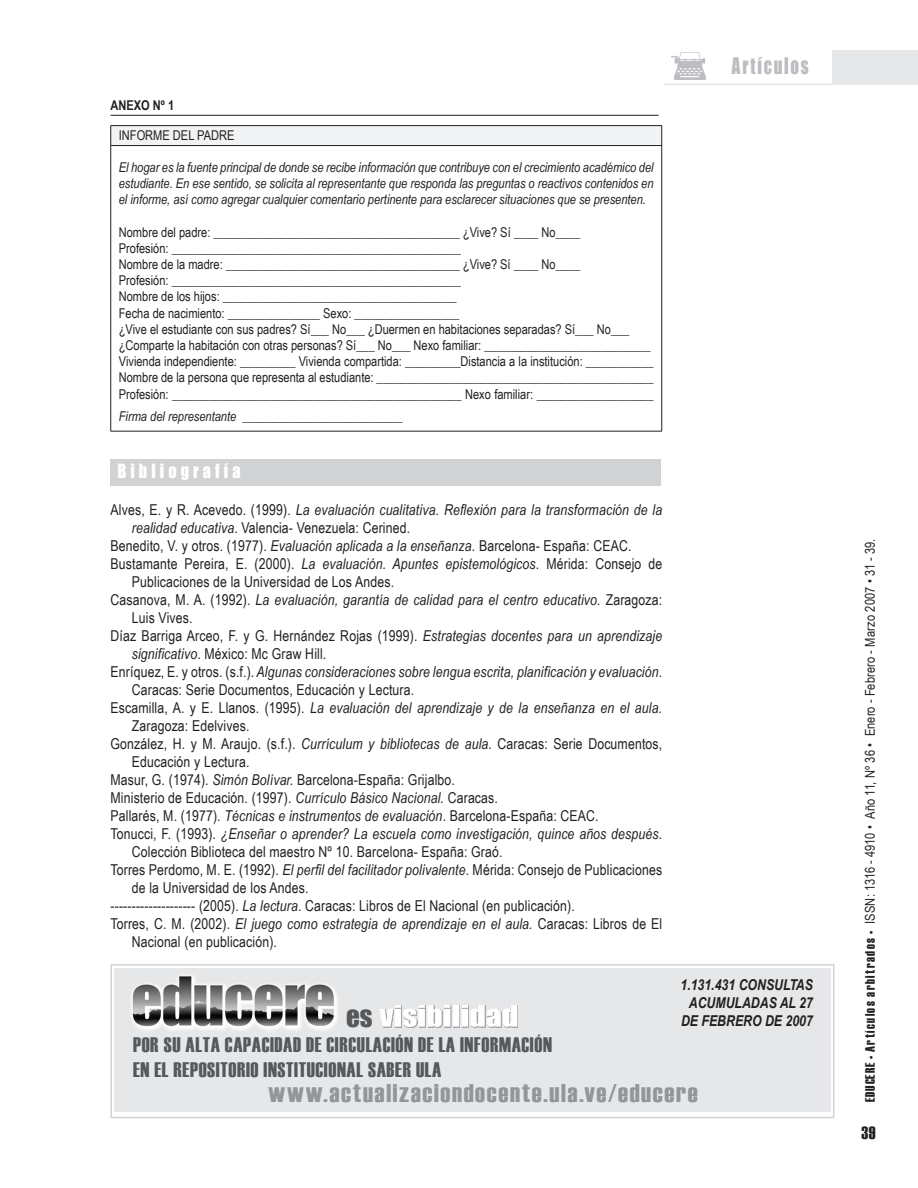
<style>
.page{position:relative;width:918px;height:1188px;background:#fff}
.page>*{position:absolute;margin:0;border:0;box-sizing:border-box;transform-origin:0 0}
.t1{font:27px "Impact";color:#57585a}
.t2{font:25.5px "Haettenschweiler";letter-spacing:.06em;color:#939598;scale:1.1 1}
.t3{font:21px/25.2px "Haettenschweiler";letter-spacing:.03em;color:#57585a}
.t4{font:21px "Impact";letter-spacing:.105em;color:#bcbdc0;scale:.8 1}
.t5{font:18px "Impact";letter-spacing:.25em;color:#fff;scale:.9 1}
.t6{font:18px "Haettenschweiler";color:#231f20}
.t7{font:15px "Arial Narrow";letter-spacing:.01em;color:#231f20}
.t8{font:italic 15px "Arial Narrow";letter-spacing:.01em;color:#231f20}
.t9{font:italic 700 15px/18px "Arial Narrow";color:#231f20;text-align:center}
.t10{font:13.5px/16.2px "Arial Narrow";color:#231f20}
.t11{font:italic 13.5px/16.2px "Arial Narrow";color:#231f20;text-align:justify}
.t12{font:700 13.5px "Arial Narrow";color:#231f20}
.s1{font-style:italic}
.s2{font-style:normal}
.s3{font-family:"Haettenschweiler"}
</style>
<div class="page">
<div style="left:111px;top:126px;width:551px;height:20px;background:#f2f3f4"></div>
<hr style="left:111px;top:125px;width:551px;height:1px;background:#231f20">
<svg style="left:110px;top:126px;width:1px;height:19px"></svg>
<svg style="left:661px;top:126px;width:1px;height:19px"></svg>
<hr style="left:111px;top:145px;width:551px;height:1px;background:#231f20">
<hr style="left:110px;top:146px;width:1px;height:285px;background:#231f20">
<hr style="left:661px;top:146px;width:1px;height:285px;background:#231f20">
<hr style="left:111px;top:431px;width:551px;height:1px;background:#231f20">
<div style="left:111px;top:459px;width:550px;height:26px;background:#d1d2d4"></div>
<hr style="left:111px;top:115px;width:548px;height:1px;background:#231f20">
<div style="left:833px;top:50px;width:85px;height:35px;background:#e6e7e9"></div>
<img style="left:671px;top:53px;width:34px;height:27px">
<hr style="left:663px;top:84px;width:170px;height:1px;background:#e6e7e9">
<div style="left:111px;top:964px;width:723px;height:154px;border:2px solid #d1d2d4"></div>
<img style="left:115px;top:969px;width:716px;height:142px">
<svg style="left:379px;top:1005px;width:139px;height:23px"></svg>
<p class="t12" style="left:111px;top:95px;width:65px">ANEXO Nº 1</p>
<p class="t10" style="left:119px;top:127px;width:117px">INFORME DEL PADRE</p>
<p class="t11" style="left:119px;top:159px;width:536px">El hogar es la fuente principal de donde se recibe información que contribuye con el crecimiento académico del estudiante. En ese sentido, se solicita al representante que responda las preguntas o reactivos contenidos en el informe, así como agregar cualquier comentario pertinente para esclarecer situaciones que se presenten.</p>
<p class="t10" style="left:119px;top:223px;width:536px">Nombre del padre: ________________________________________ ¿Vive? Sí ____ No____<br>Profesión: _______________________________________________<br>Nombre de la madre: ______________________________________ ¿Vive? Sí ____ No____<br>Profesión: _______________________________________________<br>Nombre de los hijos: ______________________________________<br>Fecha de nacimiento: _______________ Sexo: _________________<br>¿Vive el estudiante con sus padres? Sí___ No___ ¿Duermen en habitaciones separadas? Sí___ No___ ¿Comparte la habitación con otras personas? Sí___ No___ Nexo familiar: ___________________________ Vivienda independiente: _________ Vivienda compartida: _________Distancia a la institución: ___________ Nombre de la persona que representa al estudiante: _____________________________________________ Profesión: _______________________________________________ Nexo familiar: ___________________</p>
<p class="t10" style="left:119px;top:407px;width:285px"><span class="s1">Firma del representante</span> __________________________</p>
<p class="t5" style="left:117px;top:457px;width:138px">Bibliografía</p>
<p class="t8" style="left:111px;top:500px;width:553px"><span class="s2">Alves, E. y R. Acevedo. (1999).</span> La evaluación cualitativa. Reflexión para la transformación de la</p>
<p class="t7" style="left:132px;top:517px;width:280px"><span class="s1">realidad educativa</span>. Valencia- Venezuela: Cerined.</p>
<p class="t7" style="left:111px;top:535px;width:522px">Benedito, V. y otros. (1977). <span class="s1">Evaluación aplicada a la enseñanza</span>. Barcelona- España: CEAC.</p>
<p class="t7" style="left:111px;top:553px;width:553px">Bustamante Pereira, E. (2000). <span class="s1">La evaluación. Apuntes epistemológicos</span>. Mérida: Consejo de</p>
<p class="t7" style="left:132px;top:571px;width:264px">Publicaciones de la Universidad de Los Andes.</p>
<p class="t8" style="left:111px;top:590px;width:553px"><span class="s2">Casanova, M. A. (1992).</span> La evaluación, garantía de calidad para el centro educativo. <span class="s2">Zaragoza:</span></p>
<p class="t7" style="left:132px;top:607px;width:62px">Luis Vives.</p>
<p class="t7" style="left:111px;top:625px;width:553px">Díaz Barriga Arceo, F. y G. Hernández Rojas (1999). <span class="s1">Estrategias docentes para un aprendizaje</span></p>
<p class="t7" style="left:132px;top:643px;width:196px"><span class="s1">significativo</span>. México: Mc Graw Hill.</p>
<p class="t8" style="left:111px;top:662px;width:553px"><span class="s2">Enríquez, E. y otros. (s.f.).</span> Algunas consideraciones sobre lengua escrita, planificación y evaluación<span class="s2">.</span></p>
<p class="t7" style="left:132px;top:679px;width:284px">Caracas: Serie Documentos, Educación y Lectura.</p>
<p class="t8" style="left:111px;top:698px;width:553px"><span class="s2">Escamilla, A. y E. Llanos. (1995).</span> La evaluación del aprendizaje y de la enseñanza en el aula.</p>
<p class="t7" style="left:132px;top:715px;width:119px">Zaragoza: Edelvives.</p>
<p class="t7" style="left:111px;top:733px;width:553px">González, H. y M. Araujo. (s.f.). <span class="s1">Currículum y bibliotecas de aula</span>. Caracas: Serie Documentos,</p>
<p class="t7" style="left:132px;top:751px;width:119px">Educación y Lectura.</p>
<p class="t7" style="left:111px;top:769px;width:346px">Masur, G. (1974). <span class="s1">Simón Bolívar.</span> Barcelona-España: Grijalbo.</p>
<p class="t7" style="left:111px;top:787px;width:389px">Ministerio de Educación. (1997). <span class="s1">Currículo Básico Nacional.</span> Caracas.</p>
<p class="t7" style="left:111px;top:805px;width:490px">Pallarés, M. (1977). <span class="s1">Técnicas e instrumentos de evaluación</span>. Barcelona-España: CEAC.</p>
<p class="t8" style="left:111px;top:824px;width:553px"><span class="s2">Tonucci, F. (1993).</span> ¿Enseñar o aprender? La escuela como investigación, quince años después<span class="s2">.</span></p>
<p class="t7" style="left:132px;top:841px;width:372px">Colección Biblioteca del maestro Nº 10. Barcelona- España: Graó.</p>
<p class="t7" style="left:111px;top:859px;width:553px">Torres Perdomo, M. E. (1992). <span class="s1">El perfil del facilitador polivalente</span>. Mérida: Consejo de Publicaciones</p>
<p class="t7" style="left:132px;top:877px;width:178px">de la Universidad de los Andes.</p>
<p class="t7" style="left:111px;top:895px;width:466px">-------------------- (2005). <span class="s1">La lectura</span>. Caracas: Libros de El Nacional (en publicación).</p>
<p class="t8" style="left:111px;top:914px;width:553px"><span class="s2">Torres, C. M. (2002).</span> El juego como estrategia de aprendizaje en el aula. <span class="s2">Caracas: Libros de El</span></p>
<p class="t7" style="left:132px;top:931px;width:147px">Nacional (en publicación).</p>
<h1 class="t1" style="left:346px;top:995px;width:28px">es</h1>
<h3 class="t3" style="left:133px;top:1032px;width:420px">POR SU ALTA CAPACIDAD DE CIRCULACIÓN DE LA INFORMACIÓN<br>EN EL REPOSITORIO INSTITUCIONAL SABER ULA</h3>
<h3 class="t4" style="left:732px;top:50px;width:98px">Artículos</h3>
<p class="t9" style="left:681px;top:975px;width:134px">1.131.431 CONSULTAS<br>ACUMULADAS AL 27<br>DE FEBRERO DE 2007</p>
<h2 class="t2" style="left:269px;top:1076px;width:392px">www.actualizaciondocente.ula.ve/educere</h2>
<p class="t10" style="left:861px;top:1102px;width:565px;rotate:-90deg"><span class="s3">EDUCERE • Artículos arbitrados •</span> ISSN: 1316 - 4910 • Año 11, Nº 36 • Enero - Febrero - Marzo 2007 • 31 - 39.</p>
<p class="t6" style="left:862px;top:1121px;width:16px">39</p>
</div>
